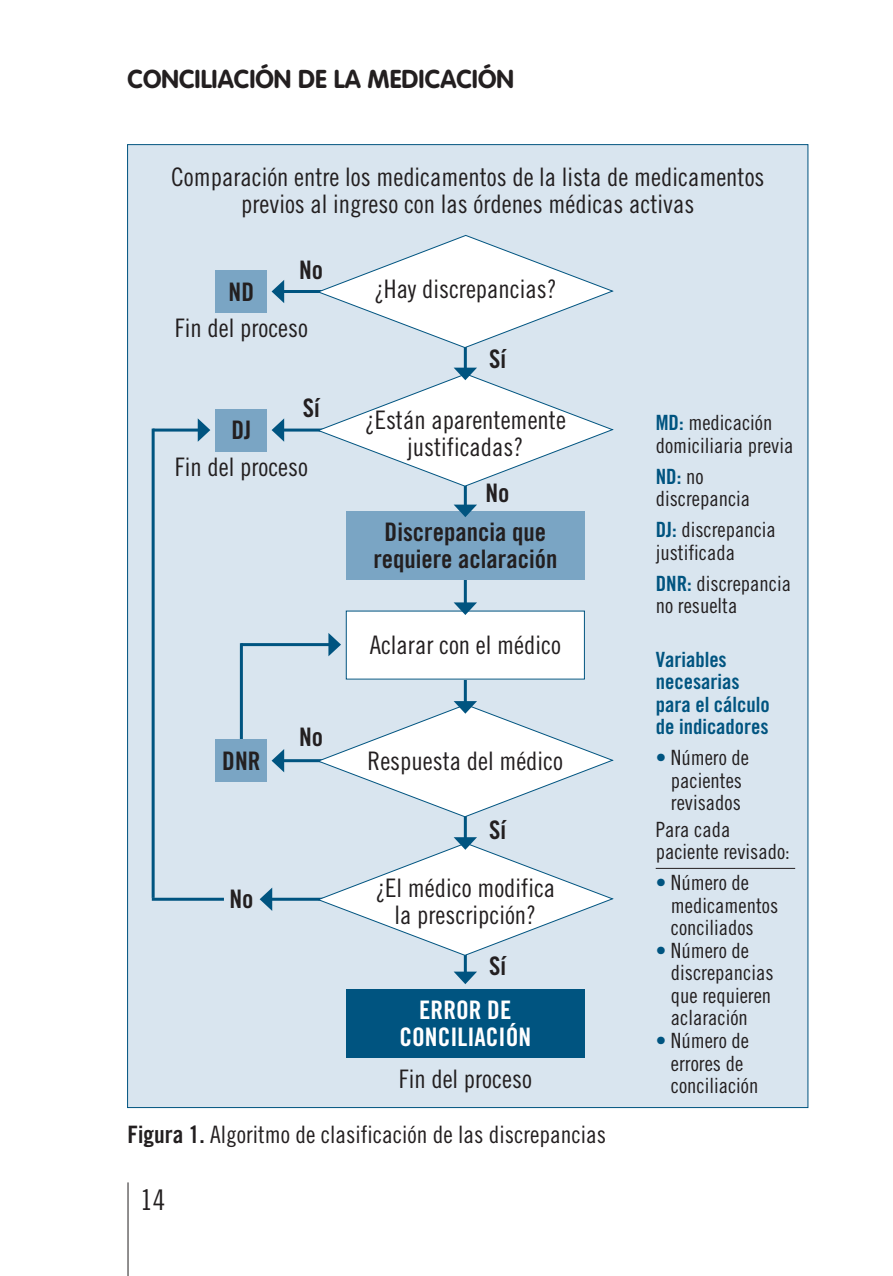
<style>
.page{position:relative;width:893px;height:1276px;background:#fff}
.page>*{position:absolute;margin:0;border:0;box-sizing:border-box;transform-origin:0 0}
.t1{font:28.5px "Trade Gothic LT Std Cn 18";color:#231f20}
.t2{font:25.5px/27px "Trade Gothic LT Std Cn 18";color:#231f20;text-align:center}
.t3{font:25.5px/27px "Trade Gothic LT Std Bd Cn 20";color:#231f20;text-align:center}
.t4{font:700 25.5px "VAG Rounded Std";color:#231f20}
.t5{font:25.5px/27px "Trade Gothic LT Std Bd Cn 20";color:#fff;text-align:center}
.t6{font:24px "Trade Gothic LT Std Cn 18";color:#231f20}
.t7{font:21px/22.5px "Trade Gothic LT Std Cn 18";color:#231f20}
.t8{font:21px/22.5px "Trade Gothic LT Std Bd Cn 20";color:#005480}
.s1{font-family:"Trade Gothic LT Std Bd Cn 20"}
.s2{font-family:"Trade Gothic LT Std Bd Cn 20";color:#005480}
.s3{font-family:"Trade Gothic LT Std Cn 18";color:#231f20}
.s4{color:#005480}
</style>
<div class="page">
<hr style="left:127px;top:1182px;width:2px;height:94px;background:#231f20">
<div style="left:128px;top:145px;width:680px;height:962px;background:#d9e5ef"></div>
<hr style="left:656px;top:868px;width:139px;height:1px;background:#231f20">
<div style="left:346px;top:989px;width:238px;height:68px;background:#005480"></div>
<hr style="left:283px;top:290px;width:77px;height:3px;background:#005480">
<svg style="left:272px;top:280px;width:12px;height:23px"></svg>
<hr style="left:283px;top:428px;width:77px;height:3px;background:#005480">
<svg style="left:272px;top:418px;width:12px;height:24px"></svg>
<hr style="left:283px;top:759px;width:77px;height:3px;background:#005480">
<svg style="left:272px;top:749px;width:12px;height:23px"></svg>
<hr style="left:271px;top:897px;width:89px;height:3px;background:#005480">
<svg style="left:260px;top:888px;width:12px;height:23px"></svg>
<hr style="left:153px;top:428px;width:46px;height:3px;background:#005480">
<svg style="left:198px;top:418px;width:12px;height:24px"></svg>
<hr style="left:464px;top:895px;width:3px;height:78px;background:#005480">
<svg style="left:454px;top:971px;width:23px;height:13px"></svg>
<hr style="left:464px;top:761px;width:3px;height:77px;background:#005480">
<svg style="left:316px;top:837px;width:298px;height:119px"></svg>
<hr style="left:464px;top:625px;width:3px;height:77px;background:#005480">
<svg style="left:316px;top:701px;width:298px;height:116px"></svg>
<div style="left:346px;top:611px;width:238px;height:68px;background:#fff"></div>
<hr style="left:464px;top:526px;width:3px;height:78px;background:#005480">
<svg style="left:454px;top:602px;width:23px;height:13px"></svg>
<div style="left:346px;top:511px;width:238px;height:69px;background:#7aa5c4"></div>
<hr style="left:464px;top:429px;width:3px;height:77px;background:#005480">
<svg style="left:454px;top:504px;width:23px;height:13px"></svg>
<hr style="left:464px;top:292px;width:3px;height:77px;background:#005480">
<svg style="left:316px;top:368px;width:298px;height:119px"></svg>
<svg style="left:320px;top:235px;width:294px;height:113px"></svg>
<hr style="left:241px;top:643px;width:89px;height:3px;background:#005480">
<svg style="left:328px;top:633px;width:13px;height:23px"></svg>
<div style="left:216px;top:409px;width:51px;height:42px;background:#7aa5c4"></div>
<div style="left:216px;top:270px;width:51px;height:43px;background:#7aa5c4"></div>
<hr style="left:240px;top:643px;width:3px;height:100px;background:#005480">
<div style="left:216px;top:739px;width:51px;height:43px;background:#7aa5c4"></div>
<hr style="left:152px;top:897px;width:72px;height:3px;background:#005480">
<hr style="left:152px;top:428px;width:3px;height:470px;background:#005480">
<p class="t4" style="left:128px;top:68px;width:388px">CONCILIACIÓN DE LA MEDICACIÓN</p>
<p class="t2" style="left:171px;top:165px;width:595px">Comparación entre los medicamentos de la lista de medicamentos previos al ingreso con las órdenes médicas activas</p>
<p class="t3" style="left:299px;top:258px;width:26px">No</p>
<p class="t3" style="left:229px;top:280px;width:27px">ND</p>
<p class="t2" style="left:175px;top:317px;width:135px">Fin del proceso</p>
<p class="t3" style="left:231px;top:419px;width:21px">DJ</p>
<p class="t3" style="left:303px;top:397px;width:19px">Sí</p>
<p class="t2" style="left:175px;top:455px;width:135px">Fin del proceso</p>
<p class="t3" style="left:222px;top:749px;width:40px">DNR</p>
<p class="t3" style="left:299px;top:726px;width:26px">No</p>
<p class="t3" style="left:229px;top:888px;width:26px">No</p>
<p class="t2" style="left:374px;top:278px;width:184px">¿Hay discrepancias?</p>
<p class="t3" style="left:489px;top:348px;width:19px">Sí</p>
<p class="t2" style="left:365px;top:409px;width:203px">¿Están aparentemente justificadas?</p>
<p class="t3" style="left:485px;top:481px;width:26px">No</p>
<p class="t3" style="left:373px;top:521px;width:185px">Discrepancia que requiere aclaración</p>
<p class="t2" style="left:370px;top:634px;width:193px">Aclarar con el médico</p>
<p class="t2" style="left:368px;top:749px;width:197px">Respuesta del médico</p>
<p class="t3" style="left:489px;top:818px;width:19px">Sí</p>
<p class="t2" style="left:375px;top:877px;width:181px">¿El médico modifica la prescripción?</p>
<p class="t3" style="left:489px;top:954px;width:19px">Sí</p>
<p class="t5" style="left:399px;top:998px;width:133px">ERROR DE<br>CONCILIACIÓN</p>
<p class="t2" style="left:399px;top:1067px;width:135px">Fin del proceso</p>
<p class="t6" style="left:128px;top:1125px;width:480px"><span class="s1">Figura 1.</span> Algoritmo de clasificación de las discrepancias</p>
<p class="t1" style="left:140px;top:1189px;width:27px">14</p>
<p class="t7" style="left:656px;top:413px;width:139px"><span class="s2">MD:</span> medicación domiciliaria previa</p>
<p class="t8" style="left:656px;top:466px;width:49px">ND: <span class="s3">no</span></p>
<p class="t7" style="left:656px;top:485px;width:122px;line-height:30.9px">discrepancia<br><span class="s2">DJ:</span> discrepancia</p>
<p class="t7" style="left:656px;top:538px;width:137px;line-height:30.9px">justificada<br><span class="s2">DNR:</span> discrepancia</p>
<p class="t7" style="left:656px;top:596px;width:83px">no resuelta</p>
<p class="t8" style="left:656px;top:649px;width:116px">Variables necesarias para el cálculo de indicadores</p>
<p class="t7" style="left:656px;top:748px;width:95px;text-align:center"><span class="s4">•</span> Número de pacientes revisados</p>
<p class="t7" style="left:656px;top:820px;width:136px">Para cada paciente revisado:</p>
<p class="t7" style="left:671px;top:873px;width:109px;text-indent:-15px"><span class="s4">•</span> Número de medicamentos conciliados</p>
<p class="t7" style="left:671px;top:941px;width:104px;text-indent:-15px"><span class="s4">•</span> Número de discrepancias que requieren aclaración</p>
<p class="t7" style="left:671px;top:1031px;width:89px;text-indent:-15px"><span class="s4">•</span> Número de errores de conciliación</p>
</div>
